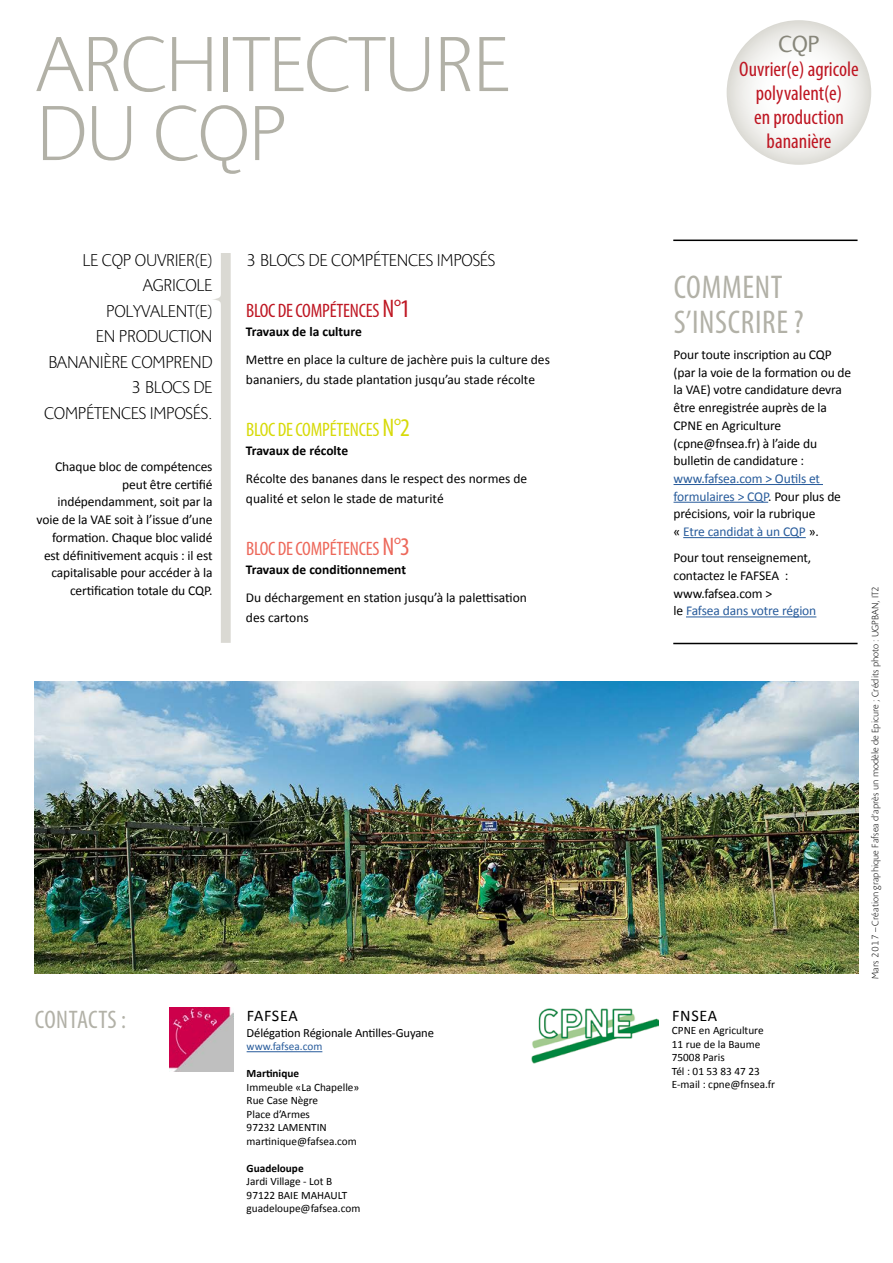
<style>
.page{position:relative;width:893px;height:1263px;background:#fff}
.page>*{position:absolute;margin:0;border:0;box-sizing:border-box;transform-origin:0 0}
.t1{font:300 75px/69px "Presence";letter-spacing:-.02em;color:#b2b1a7}
.t2{font:condensed 33px/34.5px "Myriad Pro";letter-spacing:.02em;color:#b2b1a7}
.t3{font:condensed 25.5px "Myriad Pro";letter-spacing:.005em;color:#b2b1a7}
.t4{font:22.5px "Presence";color:#87867a}
.t5{font:condensed 21px/24px "Myriad Pro";color:#be1622;text-align:center}
.t6{font:condensed 19.5px "Myriad Pro";letter-spacing:-.01em;color:#be1622}
.t7{font:condensed 19.5px "Myriad Pro";letter-spacing:-.01em;color:#d7da08}
.t8{font:condensed 19.5px "Myriad Pro";letter-spacing:-.01em;color:#ed685a}
.t9{font:300 16.5px/25.5px "Presence";letter-spacing:-.02em;color:#000;text-align:right}
.t10{font:16.2px "Calibri";letter-spacing:.04em;color:#000}
.t11{font:13.5px/17.7px "Calibri";letter-spacing:-.01em;color:#000}
.t12{font:13.5px/17.7px "Calibri";letter-spacing:-.01em;color:#275b9b}
.t13{font:700 13.5px "Calibri";color:#000}
.t14{font:12.6px "Calibri";letter-spacing:-.01em;color:#000}
.t15{font:11.25px/13.5px "Calibri";color:#000}
.t16{font:700 11.25px "Calibri";color:#000}
.t17{font:11.25px "Calibri";color:#275b9b}
.t18{font:300 9px "Presence";color:#000}
.s1{font-size:25.5px}
.s2{color:#000}
.s3{color:#275b9b}
</style>
<div class="page">
<img style="left:34px;top:681px;width:825px;height:292px">
<hr style="left:247px;top:1051px;width:75px;height:1px;background:#275b9b">
<hr style="left:673px;top:484px;width:150px;height:1px;background:#275b9b">
<hr style="left:673px;top:502px;width:95px;height:1px;background:#275b9b">
<hr style="left:683px;top:537px;width:123px;height:1px;background:#275b9b">
<hr style="left:686px;top:616px;width:130px;height:1px;background:#275b9b">
<svg style="left:213px;top:253px;width:18px;height:390px"></svg>
<hr style="left:673px;top:240px;width:184px;height:1px;background:#000">
<hr style="left:673px;top:643px;width:184px;height:1px;background:#000">
<svg style="left:727px;top:20px;width:144px;height:145px"></svg>
<img style="left:170px;top:1008px;width:63px;height:63px">
<img style="left:531px;top:1009px;width:128px;height:55px">
<h1 class="t1" style="left:36px;top:32px;width:476px">ARCHITECTURE<br>DU CQP</h1>
<p class="t9" style="left:44px;top:247px;width:170px">LE CQP OUVRIER(E)<br>AGRICOLE<br>POLYVALENT(E)<br>EN PRODUCTION<br>BANANIÈRE COMPREND<br>3 BLOCS DE<br>COMPÉTENCES IMPOSÉS.</p>
<p class="t11" style="left:37px;top:458px;width:178px;text-align:right">Chaque bloc de compétences peut être certifié indépendamment, soit par la voie de la VAE soit à l’issue d’une formation. Chaque bloc validé est définitivement acquis : il est capitalisable pour accéder à la certification totale du CQP.</p>
<p class="t9" style="left:246px;top:247px;width:251px">3 BLOCS DE COMPÉTENCES IMPOSÉS</p>
<h3 class="t6" style="left:246px;top:298px;width:165px">BLOC DE COMPÉTENCES<span class="s1">N°1</span></h3>
<p class="t13" style="left:246px;top:323px;width:118px">Travaux de la culture</p>
<p class="t11" style="left:246px;top:350px;width:305px;line-height:19.5px">Mettre en place la culture de jachère puis la culture des bananiers, du stade plantation jusqu’au stade récolte</p>
<h3 class="t7" style="left:246px;top:417px;width:165px">BLOC DE COMPÉTENCES<span class="s1">N°2</span></h3>
<p class="t13" style="left:246px;top:442px;width:104px">Travaux de récolte</p>
<p class="t11" style="left:246px;top:469px;width:283px;line-height:19.5px">Récolte des bananes dans le respect des normes de qualité et selon le stade de maturité</p>
<h3 class="t8" style="left:246px;top:536px;width:165px">BLOC DE COMPÉTENCES<span class="s1">N°3</span></h3>
<p class="t13" style="left:246px;top:561px;width:162px">Travaux de conditionnement</p>
<p class="t11" style="left:246px;top:588px;width:283px;line-height:19.5px">Du déchargement en station jusqu’à la palettisation des cartons</p>
<h3 class="t3" style="left:35px;top:1004px;width:93px">CONTACTS :</h3>
<p class="t10" style="left:247px;top:1005px;width:52px">FAFSEA</p>
<p class="t14" style="left:247px;top:1025px;width:189px">Délégation Régionale Antilles-Guyane</p>
<p class="t17" style="left:247px;top:1039px;width:77px">www.fafsea.com</p>
<p class="t16" style="left:247px;top:1066px;width:54px">Martinique</p>
<p class="t15" style="left:247px;top:1080px;width:114px">Immeuble «La Chapelle»<br>Rue Case Nègre<br>Place d’Armes<br>97232 LAMENTIN martinique@fafsea.com</p>
<p class="t16" style="left:247px;top:1161px;width:59px">Guadeloupe</p>
<p class="t15" style="left:247px;top:1175px;width:115px">Jardi Village - Lot B<br>97122 BAIE MAHAULT guadeloupe@fafsea.com</p>
<h3 class="t4" style="left:778px;top:30px;width:43px">CQP</h3>
<h3 class="t5" style="left:739px;top:57px;width:121px">Ouvrier(e) agricole polyvalent(e)<br>en production bananière</h3>
<h2 class="t2" style="left:674px;top:270px;width:131px">COMMENT<br>S’INSCRIRE ?</h2>
<p class="t11" style="left:673px;top:346px;width:179px">Pour toute inscription au CQP (par la voie de la formation ou de la VAE) votre candidature devra être enregistrée auprès de la<br>CPNE en Agriculture (cpne@fnsea.fr) à l’aide du bulletin de candidature :</p>
<p class="t12" style="left:673px;top:470px;width:169px">www.fafsea.com &gt; Outils et formulaires &gt; CQP<span class="s2">. Pour plus de précisions, voir la rubrique<br>«</span> Etre candidat à un CQP <span class="s2">».</span></p>
<p class="t11" style="left:673px;top:549px;width:144px">Pour tout renseignement, contactez le FAFSEA : www.fafsea.com &gt;<br>le <span class="s3">Fafsea dans votre région</span></p>
<p class="t10" style="left:672px;top:1005px;width:46px">FNSEA</p>
<p class="t15" style="left:672px;top:1024px;width:105px">CPNE en Agriculture<br>11 rue de la Baume<br>75008 Paris<br>Tél : 01 53 83 47 23<br>E-mail : cpne@fnsea.fr</p>
<p class="t18" style="left:870px;top:979px;width:395px;rotate:-90deg">Mars 2017 – Création graphique Fafsea d’après un modèle de Epicure ; Crédits photo : UGPBAN, IT2</p>
</div>
